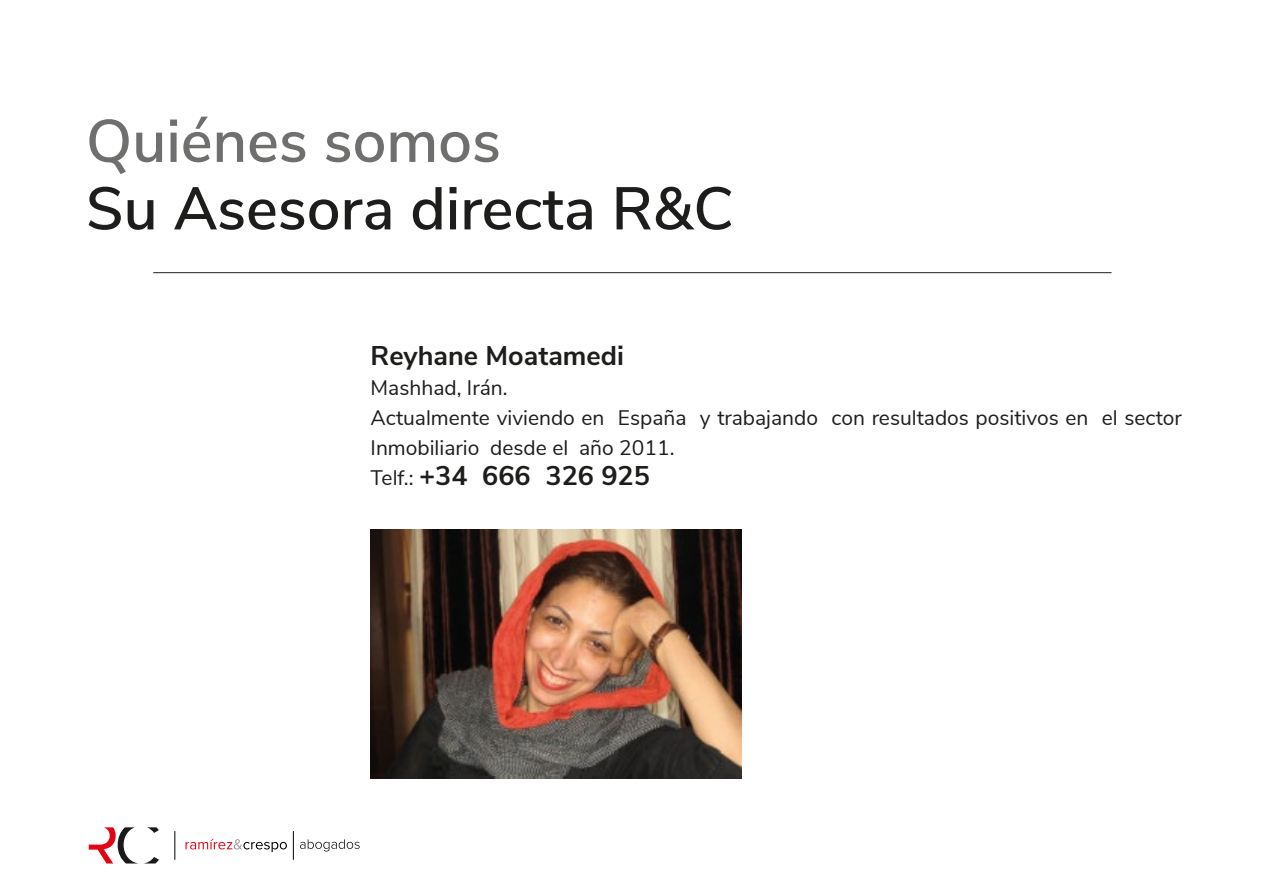
<style>
.page{position:relative;width:1263px;height:893px;background:#fff}
.page>*{position:absolute;margin:0;border:0;box-sizing:border-box;transform-origin:0 0}
.t1{font:600 60px "Nunito Sans";color:#1d1d1b}
.t2{font:600 60px "Nunito Sans";color:#6f6f6e}
.t3{font:700 27px "Nunito Sans";color:#1d1d1b}
.t4{font:21px/30px "Nunito Sans";color:#1d1d1b}
.s1{font-weight:400;font-size:21px}
</style>
<div class="page">
<hr style="left:153px;top:272px;width:958px;height:1px;background:#1d1d1b">
<svg style="left:175px;top:831px;width:1px;height:29px"></svg>
<svg style="left:293px;top:831px;width:1px;height:29px"></svg>
<svg style="left:185px;top:839px;width:102px;height:13px"></svg>
<svg style="left:300px;top:839px;width:60px;height:12px"></svg>
<svg style="left:89px;top:827px;width:70px;height:36px"></svg>
<img style="left:371px;top:529px;width:370px;height:249px">
<h1 class="t2" style="left:86px;top:97px;width:416px">Quiénes somos</h1>
<h1 class="t1" style="left:86px;top:165px;width:649px">Su Asesora directa R&amp;C</h1>
<p class="t3" style="left:371px;top:336px;width:255px">Reyhane Moatamedi</p>
<p class="t4" style="left:371px;top:372px;width:813px">Mashhad, Irán.<br>Actualmente viviendo en España y trabajando con resultados positivos en el sector<br>Inmobiliario desde el año 2011.</p>
<p class="t3" style="left:371px;top:456px;width:281px"><span class="s1">Telf.:</span> +34 666 326 925</p>
</div>
